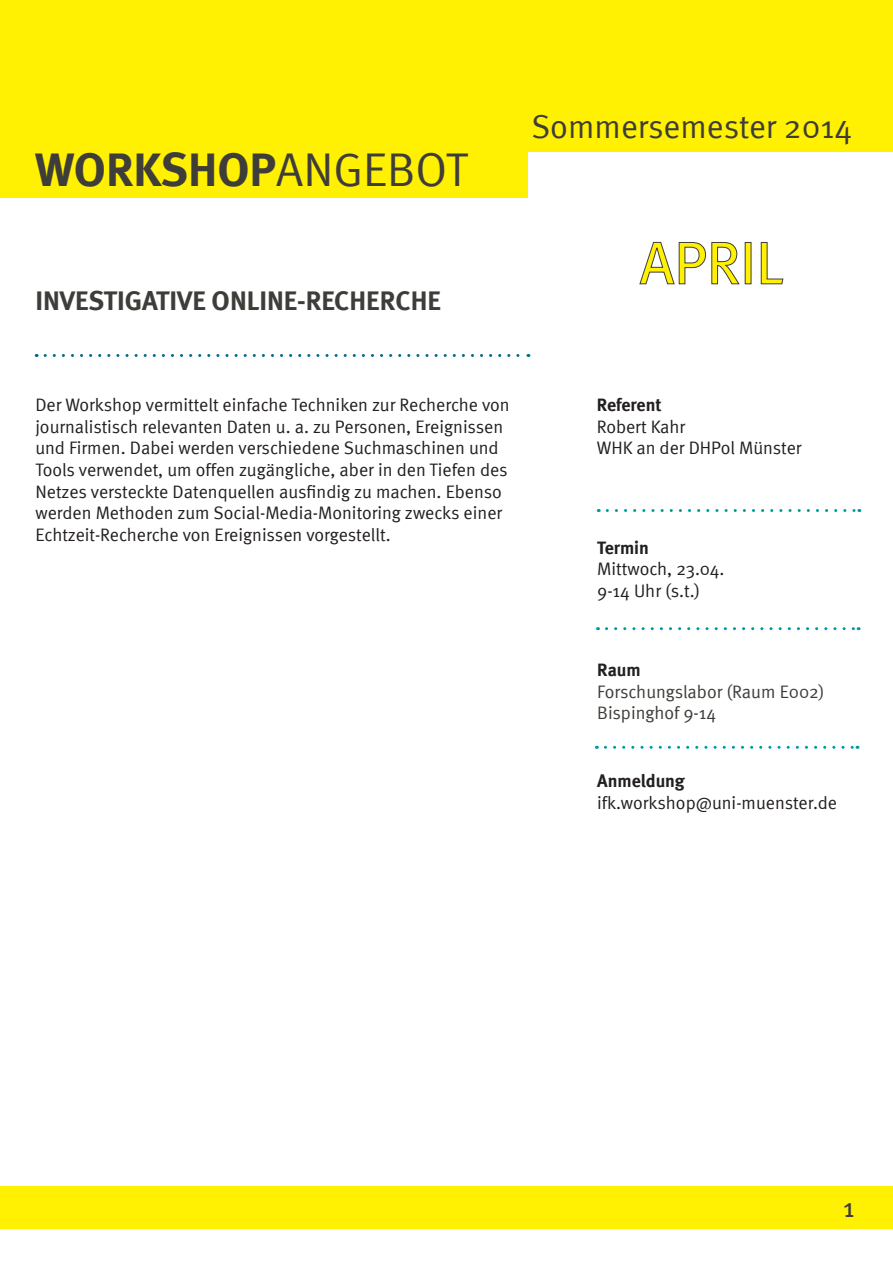
<style>
.page{position:relative;width:893px;height:1263px;background:#fff}
.page>*{position:absolute;margin:0;border:0;box-sizing:border-box;transform-origin:0 0}
.t1{font:60px "Meta";color:#fff101}
.t2{font:700 47.25px "Meta";color:#3e3d39}
.t3{font:33px "Meta Normal";color:#3e3d39}
.t4{font:700 27px "Meta";color:#3e3d39}
.t5{font:27px "Meta";color:#3e3d39}
.t6{font:18px/21.6px "Meta Normal";color:#231f20}
.t7{font:18px "Meta Normal";color:#3e3d39}
.t8{font:700 18px "Meta";color:#231f20}
.s1{font-family:"Meta Normal";font-weight:400}
</style>
<div class="page">
<div style="left:0;top:0;width:893px;height:198px;background:#fff101"></div>
<div style="left:528px;top:153px;width:365px;height:60px;background:#fff"></div>
<div style="left:0;top:1186px;width:893px;height:43px;background:#fff101"></div>
<svg style="left:45px;top:354px;width:484px;height:3px"></svg>
<svg style="left:607px;top:509px;width:253px;height:3px"></svg>
<svg style="left:606px;top:627px;width:253px;height:3px"></svg>
<svg style="left:605px;top:746px;width:253px;height:3px"></svg>
<svg style="left:639px;top:242px;width:101px;height:43px"></svg>
<svg style="left:760px;top:242px;width:24px;height:43px"></svg>
<p class="t2" style="left:35px;top:142px;width:434px">WORKSHOP<span class="s1">ANGEBOT</span></p>
<p class="t4" style="left:35px;top:284px;width:407px">INVESTIGATIVE ONLINE-RECHERCHE</p>
<p class="t3" style="left:531px;top:108px;width:322px">Sommersemester 2014</p>
<p class="t1" style="left:640px;top:228px;width:145px">APRIL</p>
<p class="t6" style="left:35px;top:394px;width:476px">Der Workshop vermittelt einfache Techniken zur Recherche von journalistisch relevanten Daten u. a. zu Personen, Ereignissen und Firmen. Dabei werden verschiedene Suchmaschinen und Tools verwendet, um offen zugängliche, aber in den Tiefen des Netzes versteckte Datenquellen ausfindig zu machen. Ebenso werden Methoden zum Social-Media-Monitoring zwecks einer Echtzeit-Recherche von Ereignissen vorgestellt.</p>
<p class="t8" style="left:597px;top:394px;width:66px">Referent</p>
<p class="t6" style="left:597px;top:416px;width:206px">Robert Kahr<br>WHK an der DHPol Münster</p>
<p class="t8" style="left:597px;top:537px;width:53px">Termin</p>
<p class="t6" style="left:597px;top:558px;width:129px">Mittwoch, 23.04.</p>
<p class="t6" style="left:597px;top:580px;width:105px">9-14 Uhr (s.t.)</p>
<p class="t8" style="left:597px;top:659px;width:45px">Raum</p>
<p class="t7" style="left:597px;top:681px;width:229px">Forschungslabor (Raum E002)</p>
<p class="t7" style="left:597px;top:702px;width:120px">Bispinghof 9-14</p>
<p class="t8" style="left:597px;top:770px;width:89px">Anmeldung</p>
<p class="t6" style="left:597px;top:791px;width:241px">ifk.workshop@uni-muenster.de</p>
<p class="t5" style="left:843px;top:1192px;width:13px">1</p>
</div>
